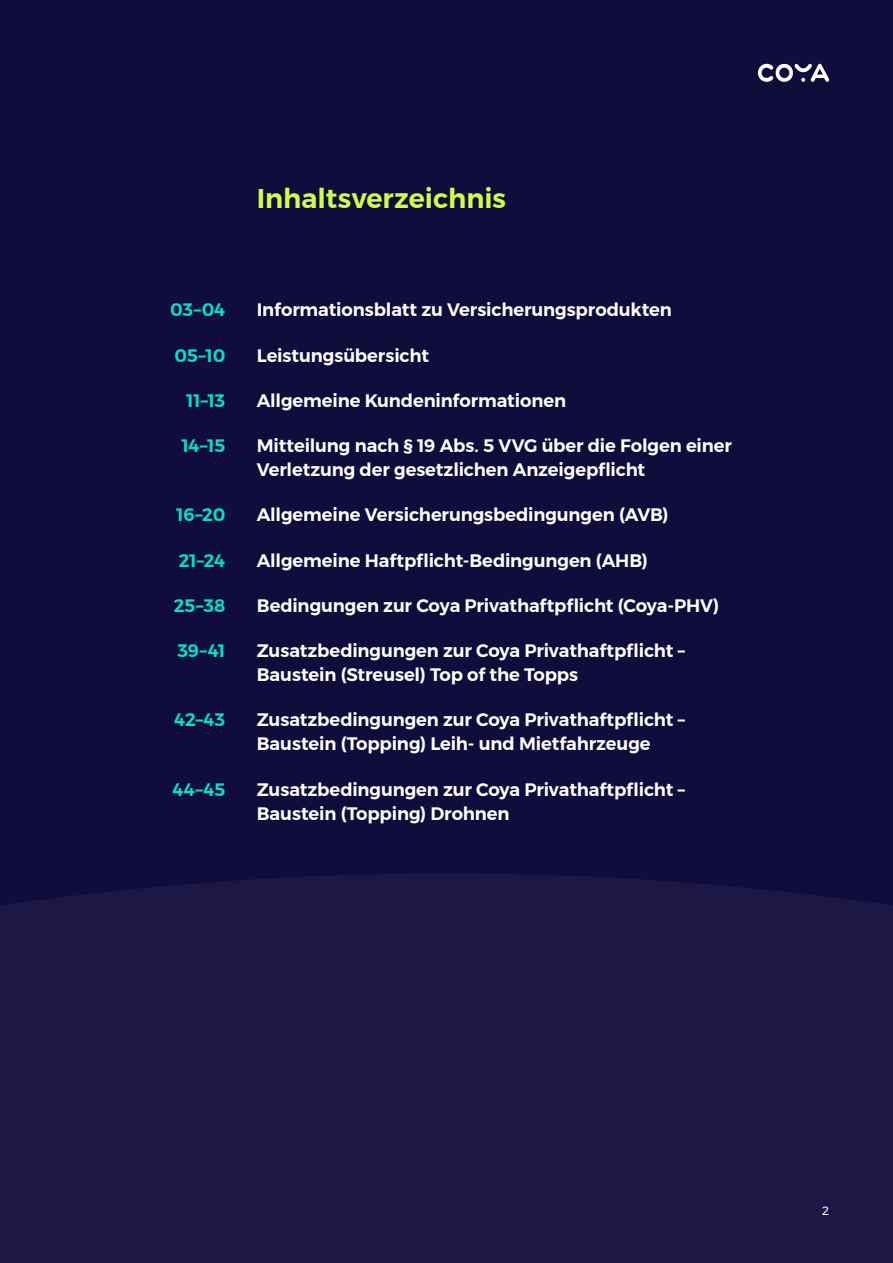
<style>
.page{position:relative;width:893px;height:1263px;background:#100d3c}
.page>*{position:absolute;margin:0;border:0;box-sizing:border-box;transform-origin:0 0}
.t1{font:600 27px "Montserrat";color:#cdff47}
.t2{font:600 18px/24px "Montserrat";letter-spacing:-.005em;color:#fff}
.t3{font:600 18px "Montserrat";letter-spacing:-.015em;color:#00e0c5}
.t4{font:12px "Montserrat";color:#fff}
</style>
<div class="page">
<div style="left:0;top:843px;width:893px;height:420px;background:#1c1745"></div>
<svg style="left:0;top:843px;width:893px;height:62px;fill:#100d3c"></svg>
<svg style="left:758px;top:63px;width:72px;height:19px"></svg>
<h1 class="t1" style="left:257px;top:177px;width:251px">Inhaltsverzeichnis</h1>
<p class="t3" style="left:170px;top:296px;width:57px">03–04</p>
<p class="t2" style="left:257px;top:298px;width:417px">Informationsblatt zu Versicherungsprodukten</p>
<p class="t3" style="left:175px;top:341px;width:52px">05–10</p>
<p class="t2" style="left:257px;top:343px;width:174px">Leistungsübersicht</p>
<p class="t3" style="left:186px;top:386px;width:40px">11–13</p>
<p class="t2" style="left:257px;top:388px;width:311px">Allgemeine Kundeninformationen</p>
<p class="t3" style="left:182px;top:431px;width:45px">14–15</p>
<p class="t2" style="left:257px;top:434px;width:477px">Mitteilung nach § 19 Abs. 5 VVG über die Folgen einer<br>Verletzung der gesetzlichen Anzeigepflicht</p>
<p class="t3" style="left:177px;top:501px;width:50px">16–20</p>
<p class="t2" style="left:257px;top:503px;width:413px">Allgemeine Versicherungsbedingungen (AVB)</p>
<p class="t3" style="left:179px;top:546px;width:48px">21–24</p>
<p class="t2" style="left:257px;top:548px;width:393px">Allgemeine Haftpflicht-Bedingungen (AHB)</p>
<p class="t3" style="left:174px;top:591px;width:53px">25–38</p>
<p class="t2" style="left:257px;top:593px;width:464px">Bedingungen zur Coya Privathaftpflicht (Coya-PHV)</p>
<p class="t3" style="left:177px;top:636px;width:49px">39–41</p>
<p class="t2" style="left:257px;top:639px;width:430px">Zusatzbedingungen zur Coya Privathaftpflicht –<br>Baustein (Streusel) Top of the Topps</p>
<p class="t3" style="left:175px;top:706px;width:52px">42–43</p>
<p class="t2" style="left:257px;top:708px;width:430px">Zusatzbedingungen zur Coya Privathaftpflicht –<br>Baustein (Topping) Leih- und Mietfahrzeuge</p>
<p class="t3" style="left:173px;top:775px;width:54px">44–45</p>
<p class="t2" style="left:257px;top:777px;width:430px">Zusatzbedingungen zur Coya Privathaftpflicht –<br>Baustein (Topping) Drohnen</p>
<p class="t4" style="left:822px;top:1202px;width:8px">2</p>
</div>
